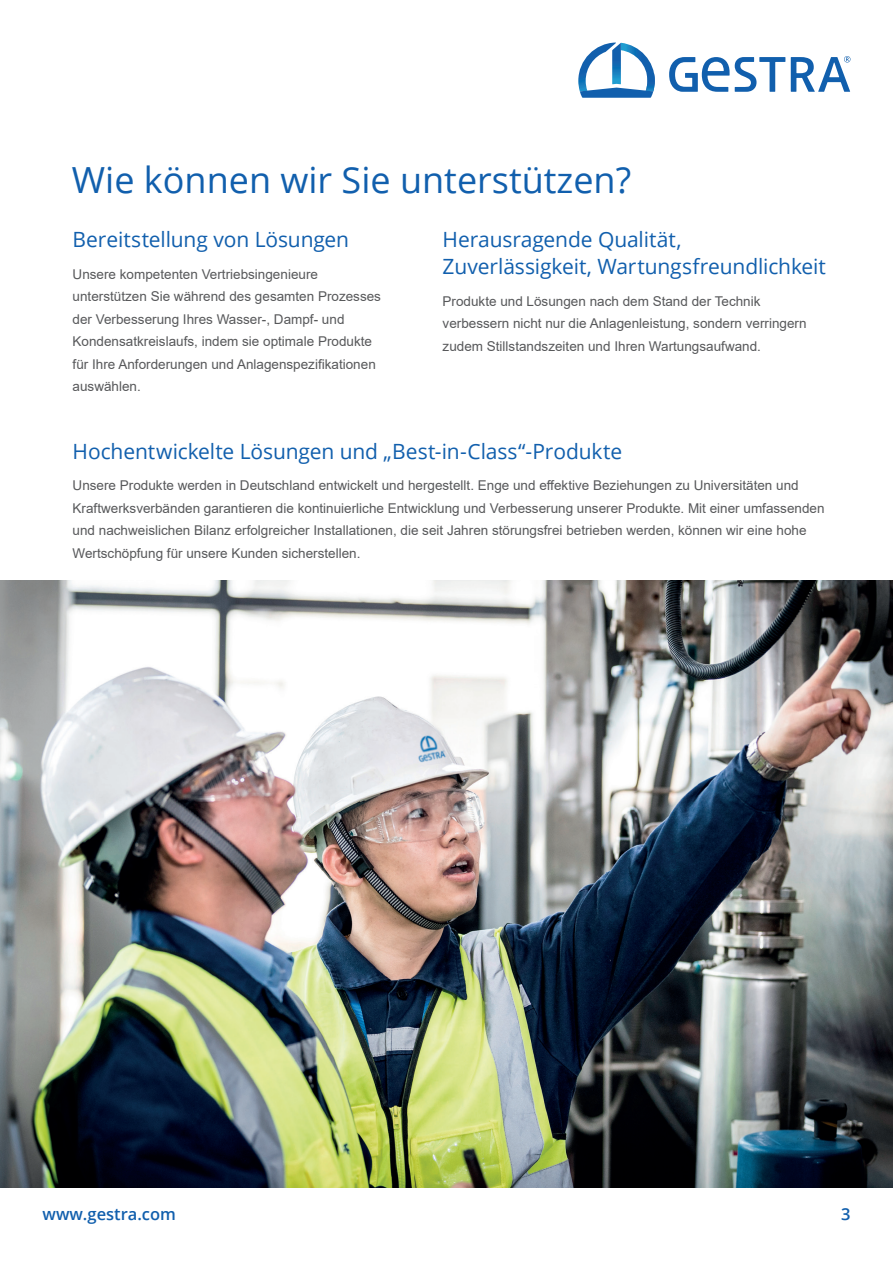
<style>
.page{position:relative;width:893px;height:1263px;background:#fff}
.page>*{position:absolute;margin:0;border:0;box-sizing:border-box;transform-origin:0 0}
.HEADLINE_large{font:36px "Open Sans";color:#115fad}
.SUBHEAD_regular{font:21px/27px "Open Sans";letter-spacing:-.005em;color:#115fad}
.t1{font:600 16.5px "Open Sans";color:#115fad}
.TEXT_Main_body{font:13.5px/22.5px "Arial";color:#57585a}
</style>
<div class="page">
<img style="left:0;top:580px;width:893px;height:608px">
<svg style="left:578px;top:43px;width:77px;height:55px"></svg>
<svg style="left:791px;top:56px;width:59px;height:36px"></svg>
<svg style="left:669px;top:57px;width:116px;height:35px"></svg>
<p class="HEADLINE_large" style="left:72px;top:155px;width:561px">Wie können wir Sie unterstützen?</p>
<p class="SUBHEAD_regular" style="left:73px;top:225px;width:278px">Bereitstellung von Lösungen</p>
<p class="TEXT_Main_body" style="left:73px;top:262px;width:310px">Unsere kompetenten Vertriebsingenieure unterstützen Sie während des gesamten Prozesses der Verbesserung Ihres Wasser-, Dampf- und Kondensatkreislaufs, indem sie optimale Produkte für Ihre Anforderungen und Anlagenspezifikationen auswählen.</p>
<p class="SUBHEAD_regular" style="left:443px;top:225px;width:385px">Herausragende Qualität,<br>Zuverlässigkeit, Wartungsfreundlichkeit</p>
<p class="TEXT_Main_body" style="left:443px;top:289px;width:365px">Produkte und Lösungen nach dem Stand der Technik verbessern nicht nur die Anlagenleistung, sondern verringern zudem Stillstandszeiten und Ihren Wartungsaufwand.</p>
<p class="SUBHEAD_regular" style="left:73px;top:437px;width:551px">Hochentwickelte Lösungen und „Best-in-Class“-Produkte</p>
<p class="TEXT_Main_body" style="left:73px;top:474px;width:753px">Unsere Produkte werden in Deutschland entwickelt und hergestellt. Enge und effektive Beziehungen zu Universitäten und Kraftwerksverbänden garantieren die kontinuierliche Entwicklung und Verbesserung unserer Produkte. Mit einer umfassenden und nachweislichen Bilanz erfolgreicher Installationen, die seit Jahren störungsfrei betrieben werden, können wir eine hohe Wertschöpfung für unsere Kunden sicherstellen.</p>
<p class="t1" style="left:43px;top:1203px;width:135px">www.gestra.com</p>
<p class="t1" style="left:841px;top:1203px;width:11px">3</p>
</div>
